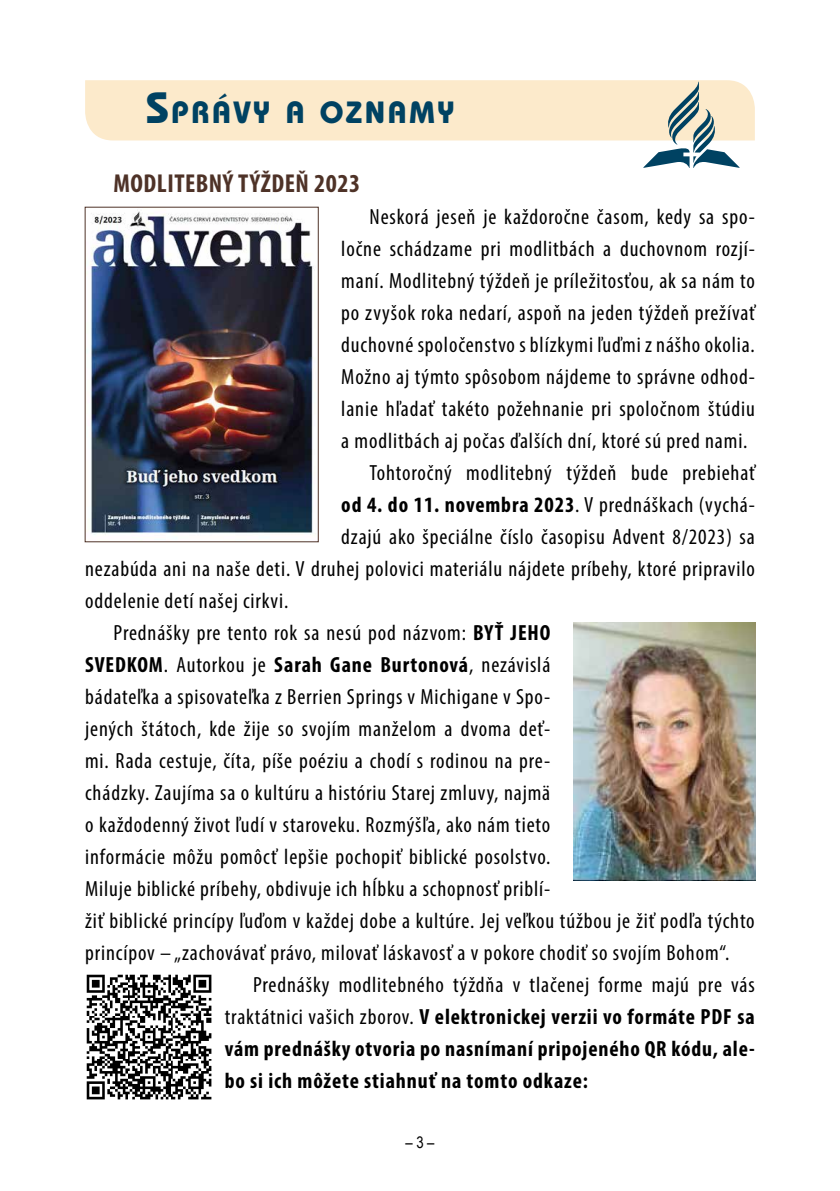
<style>
.page{position:relative;width:840px;height:1191px;background:#fff}
.page>*{position:absolute;margin:0;border:0;box-sizing:border-box;transform-origin:0 0}
.t1{font:700 32.2px "Bauhaus Itc TEE";letter-spacing:.055em;color:#004262}
.t2{font:700 condensed 26px "Myriad Pro";letter-spacing:.02em;color:#4e3227}
.t3{font:condensed 22px "Myriad Pro";letter-spacing:.04em;color:#000}
.t4{font:700 condensed 22px "Myriad Pro";letter-spacing:.04em;color:#000}
.t5{font:16px "Arial Narrow";color:#000}
.s1{font-size:46px}
.s2{font-weight:400}
.s3{font-weight:700}
</style>
<div class="page">
<div style="left:85px;top:80px;width:669px;height:60px;background:#fceacb"></div>
<svg style="left:643px;top:82px;width:96px;height:86px"></svg>
<img style="left:86px;top:974px;width:126px;height:126px">
<img style="left:87px;top:211px;width:228px;height:324px">
<img style="left:573px;top:622px;width:181px;height:258px">
<h1 class="t1" style="left:146px;top:93px;width:310px"><span class="s1">S</span>PRÁVY A OZNAMY</h1>
<p class="t2" style="left:113px;top:167px;width:248px">MODLITEBNÝ TÝŽDEŇ 2023</p>
<p class="t3" style="left:369px;top:203px;width:386px">Neskorá jeseň je každoročne časom, kedy sa spo-</p>
<p class="t3" style="left:341px;top:235px;width:415px">ločne schádzame pri modlitbách a duchovnom rozjí-</p>
<p class="t3" style="left:341px;top:267px;width:415px">maní. Modlitebný týždeň je príležitosťou, ak sa nám to</p>
<p class="t3" style="left:341px;top:299px;width:415px">po zvyšok roka nedarí, aspoň na jeden týždeň prežívať</p>
<p class="t3" style="left:341px;top:331px;width:415px">duchovné spoločenstvo s blízkymi ľuďmi z nášho okolia.</p>
<p class="t3" style="left:341px;top:363px;width:415px">Možno aj týmto spôsobom nájdeme to správne odhod-</p>
<p class="t3" style="left:341px;top:395px;width:415px">lanie hľadať takéto požehnanie pri spoločnom štúdiu</p>
<p class="t3" style="left:341px;top:427px;width:407px">a modlitbách aj počas ďalších dní, ktoré sú pred nami.</p>
<p class="t3" style="left:369px;top:459px;width:386px">Tohtoročný modlitebný týždeň bude prebiehať</p>
<p class="t4" style="left:341px;top:491px;width:415px">od 4. do 11. novembra 2023<span class="s2">. V prednáškach (vychá-</span></p>
<p class="t3" style="left:341px;top:523px;width:415px">dzajú ako špeciálne číslo časopisu Advent 8/2023) sa</p>
<p class="t3" style="left:85px;top:555px;width:670px">nezabúda ani na naše deti. V druhej polovici materiálu nájdete príbehy, ktoré pripravilo</p>
<p class="t3" style="left:85px;top:587px;width:204px">oddelenie detí našej cirkvi.</p>
<p class="t3" style="left:113px;top:619px;width:438px">Prednášky pre tento rok sa nesú pod názvom: <span class="s3">BYŤ JEHO</span></p>
<p class="t4" style="left:85px;top:651px;width:466px">SVEDKOM<span class="s2">. Autorkou je</span> Sarah Gane Burtonová<span class="s2">, nezávislá</span></p>
<p class="t3" style="left:85px;top:683px;width:466px">bádateľka a spisovateľka z Berrien Springs v Michigane v Spo-</p>
<p class="t3" style="left:85px;top:715px;width:466px">jených štátoch, kde žije so svojím manželom a dvoma deť-</p>
<p class="t3" style="left:85px;top:747px;width:466px">mi. Rada cestuje, číta, píše poéziu a chodí s rodinou na pre-</p>
<p class="t3" style="left:85px;top:779px;width:466px">chádzky. Zaujíma sa o kultúru a históriu Starej zmluvy, najmä</p>
<p class="t3" style="left:85px;top:811px;width:466px">o každodenný život ľudí v staroveku. Rozmýšľa, ako nám tieto</p>
<p class="t3" style="left:85px;top:843px;width:466px">informácie môžu pomôcť lepšie pochopiť biblické posolstvo.</p>
<p class="t3" style="left:85px;top:875px;width:466px">Miluje biblické príbehy, obdivuje ich hĺbku a schopnosť priblí-</p>
<p class="t3" style="left:85px;top:907px;width:670px">žiť biblické princípy ľuďom v každej dobe a kultúre. Jej veľkou túžbou je žiť podľa týchto</p>
<p class="t3" style="left:85px;top:939px;width:645px">princípov – „zachovávať právo, milovať láskavosť a v pokore chodiť so svojím Bohom“.</p>
<p class="t3" style="left:253px;top:971px;width:503px">Prednášky modlitebného týždňa v tlačenej forme majú pre vás</p>
<p class="t4" style="left:224px;top:1003px;width:531px"><span class="s2">traktátnici vašich zborov.</span> V elektronickej verzii vo formáte PDF sa</p>
<p class="t4" style="left:224px;top:1035px;width:531px">vám prednášky otvoria po nasnímaní pripojeného QR kódu, ale-</p>
<p class="t4" style="left:224px;top:1067px;width:364px">bo si ich môžete stiahnuť na tomto odkaze:</p>
<p class="t5" style="left:405px;top:1130px;width:31px">– 3 –</p>
</div>
